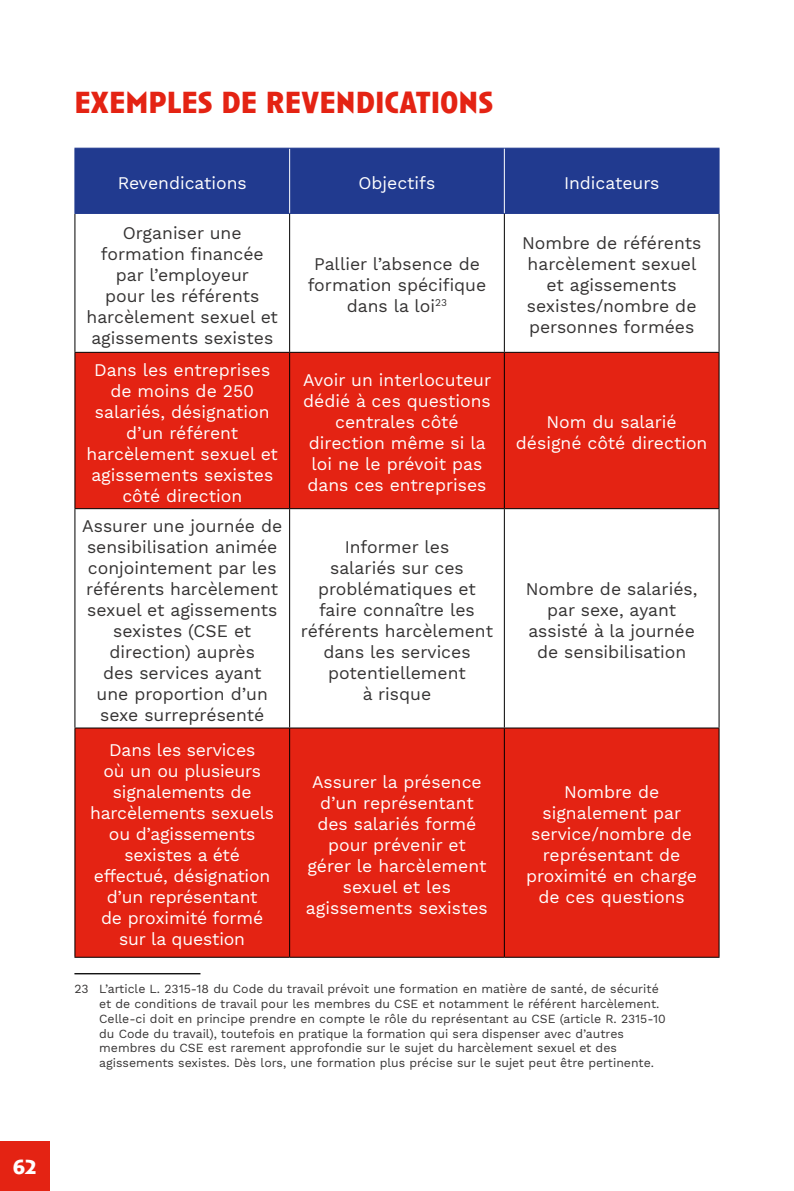
<style>
.page{position:relative;width:794px;height:1191px;background:#fff}
.page>*{position:absolute;margin:0;border:0;box-sizing:border-box;transform-origin:0 0}
.t1{font:700 31.5px "Anisette Pro";color:#e42313}
.t2{font:700 21px "Anisette Pro";color:#fff}
.t3{font:17.5px/21px "Work Sans";color:#fff;text-align:center}
.t4{font:17.5px/21px "Work Sans";color:#353333;text-align:center}
.t5{font:12.25px/14.7px "Work Sans";color:#353333}
</style>
<div class="page">
<div style="left:0;top:1141px;width:50px;height:50px;background:#e42313"></div>
<hr style="left:74px;top:973px;width:126px;height:1px;background:#000">
<div style="left:75px;top:149px;width:643px;height:64px;background:#213a8f"></div>
<svg style="left:75px;top:353px;width:643px;height:603px;fill:#e42313"></svg>
<hr style="left:74px;top:214px;width:1px;height:138px;background:#000">
<hr style="left:289px;top:214px;width:1px;height:138px;background:#000">
<hr style="left:504px;top:214px;width:1px;height:138px;background:#000">
<hr style="left:718px;top:214px;width:1px;height:138px;background:#000">
<hr style="left:74px;top:352px;width:216px;height:1px;background:#000">
<hr style="left:74px;top:353px;width:1px;height:155px;background:#000">
<hr style="left:290px;top:352px;width:214px;height:1px;background:#000">
<hr style="left:289px;top:353px;width:1px;height:155px;background:#000">
<hr style="left:504px;top:352px;width:215px;height:1px;background:#000">
<hr style="left:504px;top:353px;width:1px;height:155px;background:#000">
<hr style="left:718px;top:353px;width:1px;height:155px;background:#000">
<hr style="left:74px;top:508px;width:216px;height:1px;background:#000">
<hr style="left:74px;top:509px;width:1px;height:218px;background:#000">
<hr style="left:290px;top:508px;width:214px;height:1px;background:#000">
<hr style="left:289px;top:509px;width:1px;height:218px;background:#000">
<hr style="left:504px;top:508px;width:215px;height:1px;background:#000">
<hr style="left:504px;top:509px;width:1px;height:218px;background:#000">
<hr style="left:718px;top:509px;width:1px;height:218px;background:#000">
<hr style="left:74px;top:727px;width:216px;height:1px;background:#000">
<hr style="left:74px;top:728px;width:1px;height:228px;background:#000">
<hr style="left:290px;top:727px;width:214px;height:1px;background:#000">
<hr style="left:289px;top:728px;width:1px;height:228px;background:#000">
<hr style="left:504px;top:727px;width:215px;height:1px;background:#000">
<hr style="left:504px;top:728px;width:1px;height:228px;background:#000">
<hr style="left:718px;top:728px;width:1px;height:228px;background:#000">
<hr style="left:74px;top:956px;width:216px;height:1px;background:#000">
<hr style="left:290px;top:956px;width:214px;height:1px;background:#000">
<hr style="left:504px;top:956px;width:215px;height:1px;background:#000">
<hr style="left:289px;top:149px;width:1px;height:64px;background:#fff">
<hr style="left:74px;top:148px;width:216px;height:1px;background:#213a8f">
<hr style="left:74px;top:149px;width:1px;height:64px;background:#213a8f">
<hr style="left:290px;top:148px;width:214px;height:1px;background:#213a8f">
<hr style="left:504px;top:148px;width:215px;height:1px;background:#213a8f">
<hr style="left:718px;top:149px;width:1px;height:64px;background:#213a8f">
<hr style="left:74px;top:213px;width:216px;height:1px;background:#213a8f">
<hr style="left:290px;top:213px;width:214px;height:1px;background:#213a8f">
<hr style="left:504px;top:213px;width:215px;height:1px;background:#213a8f">
<hr style="left:504px;top:149px;width:1px;height:64px;background:#fff">
<p class="t2" style="left:13px;top:1152px;width:25px">62</p>
<h1 class="t1" style="left:74px;top:80px;width:420px">EXEMPLES DE REVENDICATIONS</h1>
<p class="t3" style="left:118px;top:173px;width:131px">Revendications</p>
<p class="t3" style="left:358px;top:173px;width:78px">Objectifs</p>
<p class="t3" style="left:564px;top:173px;width:97px">Indicateurs</p>
<p class="t4" style="left:87px;top:223px;width:193px">Organiser une formation financée par l’employeur<br>pour les référents harcèlement sexuel et agissements sexistes</p>
<p class="t4" style="left:522px;top:233px;width:181px">Nombre de référents harcèlement sexuel et agissements sexistes/nombre de personnes formées</p>
<p class="t4" style="left:308px;top:254px;width:180px">Pallier l’absence de formation spécifique dans la loi<sup>23</sup></p>
<p class="t3" style="left:87px;top:360px;width:193px">Dans les entreprises de moins de 250 salariés, désignation d’un référent harcèlement sexuel et agissements sexistes côté direction</p>
<p class="t3" style="left:303px;top:370px;width:189px">Avoir un interlocuteur dédié à ces questions centrales côté direction même si la loi ne le prévoit pas dans ces entreprises</p>
<p class="t4" style="left:82px;top:516px;width:201px">Assurer une journée de sensibilisation animée conjointement par les référents harcèlement sexuel et agissements sexistes (CSE et direction) auprès<br>des services ayant<br>une proportion d’un sexe surreprésenté</p>
<p class="t4" style="left:301px;top:537px;width:194px">Informer les<br>salariés sur ces problématiques et faire connaître les référents harcèlement dans les services potentiellement<br>à risque</p>
<p class="t3" style="left:516px;top:412px;width:193px">Nom du salarié désigné côté direction</p>
<p class="t4" style="left:526px;top:579px;width:173px">Nombre de salariés, par sexe, ayant assisté à la journée de sensibilisation</p>
<p class="t3" style="left:90px;top:740px;width:185px">Dans les services<br>où un ou plusieurs signalements de harcèlements sexuels ou d’agissements sexistes a été effectué, désignation d’un représentant<br>de proximité formé sur la question</p>
<p class="t3" style="left:306px;top:772px;width:183px">Assurer la présence d’un représentant des salariés formé pour prévenir et gérer le harcèlement sexuel et les agissements sexistes</p>
<p class="t3" style="left:526px;top:782px;width:172px">Nombre de signalement par service/nombre de représentant de proximité en charge de ces questions</p>
<p class="t5" style="left:99px;top:982px;width:568px;text-indent:-25px">23 L’article L. 2315-18 du Code du travail prévoit une formation en matière de santé, de sécurité et de conditions de travail pour les membres du CSE et notamment le référent harcèlement.<br>Celle-ci doit en principe prendre en compte le rôle du représentant au CSE (article R. 2315-10 du Code du travail), toutefois en pratique la formation qui sera dispenser avec d’autres membres du CSE est rarement approfondie sur le sujet du harcèlement sexuel et des agissements sexistes. Dès lors, une formation plus précise sur le sujet peut être pertinente.</p>
</div>
